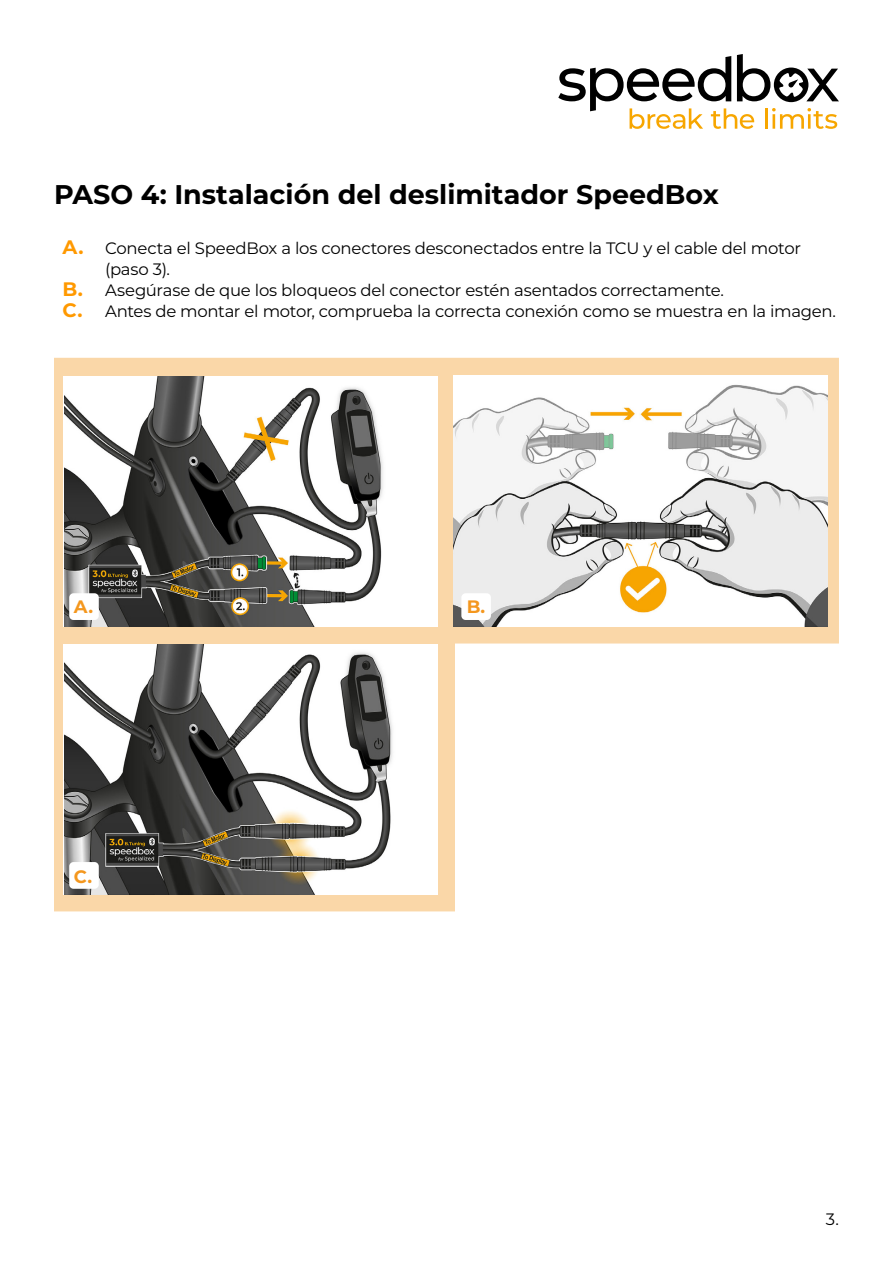
<style>
.page{position:relative;width:893px;height:1263px;background:#fff}
.page>*{position:absolute;margin:0;border:0;box-sizing:border-box;transform-origin:0 0}
.t1{font:700 27px "Montserrat";color:#000}
.t2{font:700 18px "Montserrat";color:#f4971e}
.t3{font:16.5px/21px "Montserrat";letter-spacing:-.015em;color:#000}
.s1{font-weight:700;font-size:19.5px;color:#f90}
</style>
<div class="page">
<svg style="left:558px;top:54px;width:281px;height:75px"></svg>
<svg style="left:54px;top:358px;width:785px;height:553px"></svg>
<img style="left:65px;top:377px;width:373px;height:249px">
<img style="left:454px;top:375px;width:374px;height:251px">
<img style="left:65px;top:644px;width:373px;height:250px">
<div style="left:461px;top:593px;width:30px;height:27px;background:#fff;border-radius:4px"></div>
<div style="left:69px;top:593px;width:30px;height:27px;background:#fff;border-radius:4px"></div>
<div style="left:69px;top:862px;width:30px;height:27px;background:#fff;border-radius:4px"></div>
<p class="t1" style="left:54px;top:175px;width:666px">PASO 4: Instalación del deslimitador SpeedBox</p>
<p class="t3" style="left:105px;top:237px;width:697px;text-indent:-43px"><span class="s1">A.</span> Conecta el SpeedBox a los conectores desconectados entre la TCU y el cable del motor (paso 3).</p>
<p class="t3" style="left:63px;top:279px;width:663px"><span class="s1">B.</span> Asegúrase de que los bloqueos del conector estén asentados correctamente.</p>
<p class="t3" style="left:63px;top:300px;width:775px"><span class="s1">C.</span> Antes de montar el motor, comprueba la correcta conexión como se muestra en la imagen.</p>
<p class="t2" style="left:74px;top:594px;width:21px">A.</p>
<p class="t2" style="left:74px;top:863px;width:20px">C.</p>
<p class="t2" style="left:467px;top:594px;width:20px">B.</p>
<p class="t3" style="left:826px;top:1208px;width:15px">3.</p>
</div>
